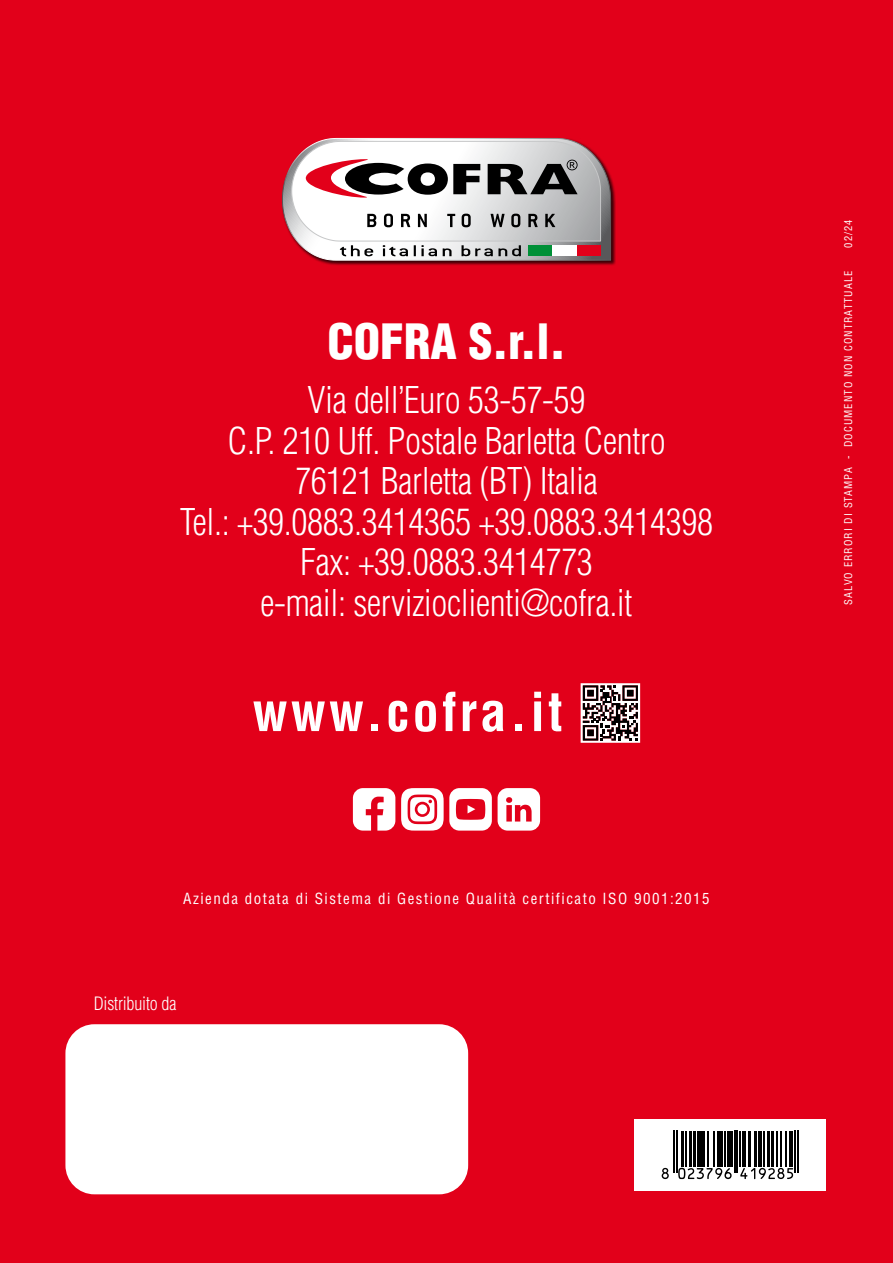
<style>
.page{position:relative;width:893px;height:1263px;background:#e2001a}
.page>*{position:absolute;margin:0;border:0;box-sizing:border-box;transform-origin:0 0}
.t1{font:700 condensed 52.5px "Helvetica LT Std";letter-spacing:.06em;color:#fff}
.t2{font:900 condensed 47.55px "Helvetica LT Std";color:#fff}
.t3{font:300 condensed 36px/40.5px "Helvetica LT Std";letter-spacing:-.01em;color:#fff;text-align:center}
.t4{font:300 condensed 18px "Helvetica LT Std";letter-spacing:-.01em;color:#fff}
.t5{font:condensed 15px "Helvetica LT Std";letter-spacing:.1em;color:#fff}
.t6{font:condensed 10.5px "Helvetica LT Std";letter-spacing:.1em;color:#fff}
</style>
<div class="page">
<div style="left:282px;top:138px;width:334px;height:127px;background:#000;opacity:.75"></div>
<svg style="left:282px;top:138px;width:329px;height:123px"></svg>
<svg style="left:581px;top:683px;width:59px;height:60px"></svg>
<div style="left:65px;top:1024px;width:403px;height:170px;background:#fff;border-radius:29px"></div>
<div style="left:634px;top:1119px;width:192px;height:72px;background:#fff"></div>
<svg style="left:662px;top:1168px;width:7px;height:11px"></svg>
<hr style="left:673px;top:1131px;width:2px;height:42px;background:#000">
<hr style="left:676px;top:1131px;width:1px;height:42px;background:#000">
<hr style="left:681px;top:1131px;width:3px;height:35px;background:#000">
<hr style="left:685px;top:1131px;width:1px;height:35px;background:#000">
<hr style="left:689px;top:1131px;width:3px;height:35px;background:#000">
<hr style="left:693px;top:1131px;width:3px;height:35px;background:#000">
<div style="left:697px;top:1131px;width:5px;height:35px;background:#000"></div>
<hr style="left:704px;top:1131px;width:1px;height:35px;background:#000">
<hr style="left:708px;top:1131px;width:1px;height:35px;background:#000">
<hr style="left:713px;top:1131px;width:1px;height:35px;background:#000">
<hr style="left:717px;top:1131px;width:1px;height:35px;background:#000">
<hr style="left:719px;top:1131px;width:4px;height:35px;background:#000">
<svg style="left:678px;top:1168px;width:54px;height:11px"></svg>
<hr style="left:725px;top:1131px;width:1px;height:35px;background:#000">
<div style="left:727px;top:1131px;width:6px;height:35px;background:#000"></div>
<hr style="left:734px;top:1131px;width:1px;height:42px;background:#000">
<hr style="left:737px;top:1131px;width:1px;height:42px;background:#000">
<hr style="left:739px;top:1131px;width:2px;height:35px;background:#000">
<hr style="left:742px;top:1131px;width:4px;height:35px;background:#000">
<hr style="left:748px;top:1131px;width:3px;height:35px;background:#000">
<hr style="left:754px;top:1131px;width:2px;height:35px;background:#000">
<hr style="left:758px;top:1131px;width:4px;height:35px;background:#000">
<hr style="left:763px;top:1131px;width:1px;height:35px;background:#000">
<hr style="left:767px;top:1131px;width:3px;height:35px;background:#000">
<hr style="left:771px;top:1131px;width:3px;height:35px;background:#000">
<hr style="left:776px;top:1131px;width:1px;height:35px;background:#000">
<hr style="left:780px;top:1131px;width:1px;height:35px;background:#000">
<svg style="left:740px;top:1168px;width:53px;height:11px"></svg>
<hr style="left:785px;top:1131px;width:2px;height:35px;background:#000">
<hr style="left:789px;top:1131px;width:4px;height:35px;background:#000">
<hr style="left:795px;top:1131px;width:1px;height:42px;background:#000">
<hr style="left:797px;top:1131px;width:2px;height:42px;background:#000">
<svg style="left:401px;top:788px;width:91px;height:43px"></svg>
<svg style="left:353px;top:788px;width:42px;height:43px"></svg>
<svg style="left:498px;top:788px;width:42px;height:43px"></svg>
<h2 class="t2" style="left:327px;top:312px;width:239px">COFRA S.r.l.</h2>
<p class="t3" style="left:180px;top:380px;width:535px">Via dell’Euro 53-57-59<br>C.P. 210 Uff. Postale Barletta Centro<br>76121 Barletta (BT) Italia<br>Tel.: +39.0883.3414365 +39.0883.3414398<br>Fax: +39.0883.3414773<br>e-mail: servizioclienti@cofra.it</p>
<h1 class="t1" style="left:253px;top:679px;width:311px">www.cofra.it</h1>
<p class="t5" style="left:183px;top:889px;width:528px">Azienda dotata di Sistema di Gestione Qualità certificato ISO 9001:2015</p>
<p class="t4" style="left:94px;top:992px;width:84px">Distribuito da</p>
<p class="t6" style="left:842px;top:248px;width:30px;rotate:-90deg">02/24</p>
<p class="t6" style="left:842px;top:605px;width:335px;rotate:-90deg">SALVO ERRORI DI STAMPA - DOCUMENTO NON CONTRATTUALE</p>
</div>
